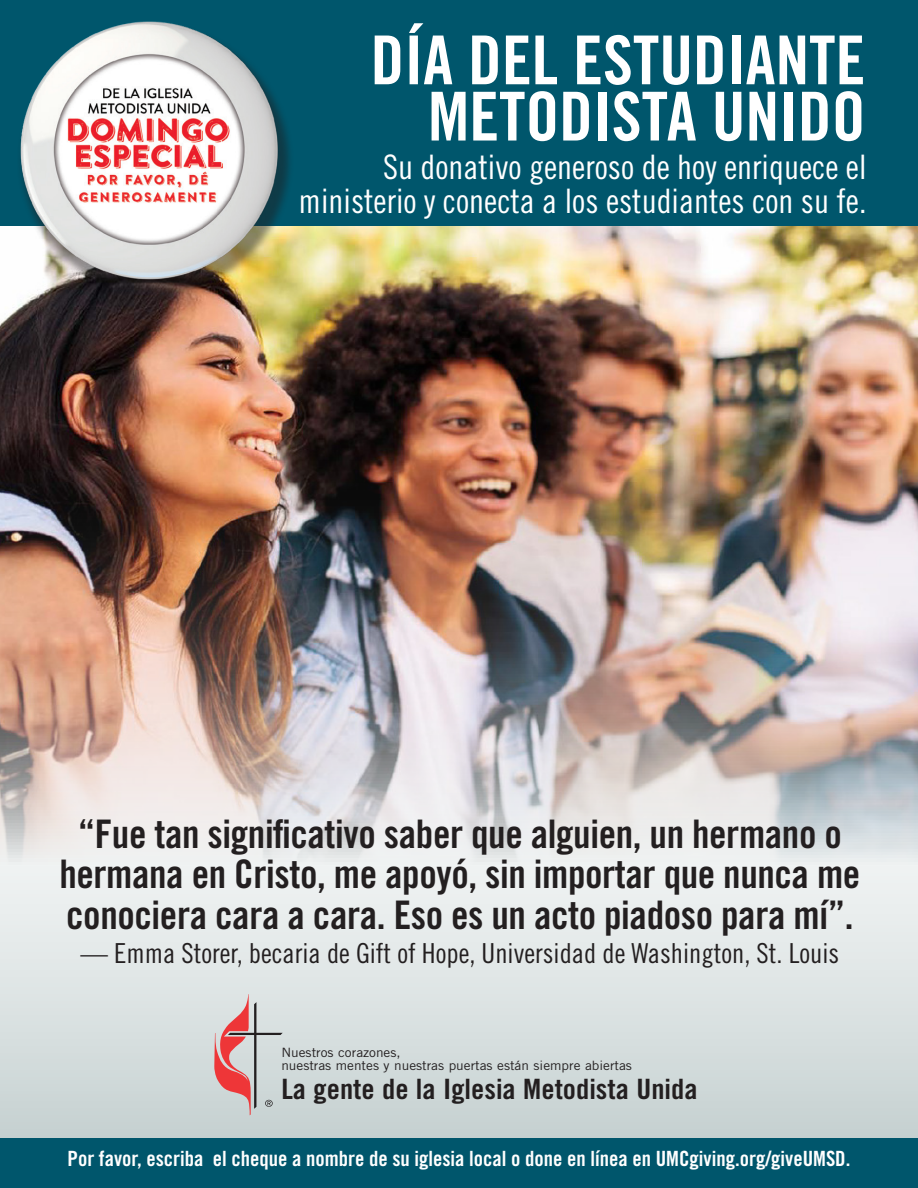
<style>
.page{position:relative;width:918px;height:1188px;background:#fff}
.page>*{position:absolute;margin:0;border:0;box-sizing:border-box;transform-origin:0 0}
.t1{font:67.5px/56.2px "Trade Gothic LT Std Bd Cn 20";color:#fff;text-align:right}
.t2{font:39.3px/40.5px "Trade Gothic LT Std Bd Cn 20";letter-spacing:-.01em;color:#231f20;text-align:center}
.t3{font:33.75px/33.8px "Trade Gothic LT Std Cn 18";color:#fff;text-align:right}
.t4{font:28.05px "Trade Gothic Bold Cond Twenty";color:#231f20;scale:1.06 1}
.t5{font:27.6px "Trade Gothic LT Std Cn 18";color:#231f20}
.t6{font:21px "Trade Gothic LT Std Bd Cn 20";color:#fff}
.t7{font:12.9px/13.8px "Trade Gothic LT Std";color:#231f20;scale:1.06 1}
</style>
<div class="page">
<img style="left:0;top:226px;width:918px;height:281px">
<img style="left:0;top:507px;width:918px;height:632px">
<div style="left:0;top:1139px;width:918px;height:49px;background:#00566c"></div>
<div style="left:0;top:0;width:918px;height:226px;background:#00566c"></div>
<svg style="left:214px;top:994px;width:69px;height:121px;background:#d0b3b4"></svg>
<img style="left:0;top:21px;width:315px;height:290px">
<p class="t1" style="left:371px;top:32px;width:496px">DÍA DEL ESTUDIANTE<br>METODISTA UNIDO</p>
<p class="t3" style="left:299px;top:150px;width:569px">Su donativo generoso de hoy enriquece el ministerio y conecta a los estudiantes con su fe.</p>
<p class="t2" style="left:59px;top:813px;width:803px">“Fue tan significativo saber que alguien, un hermano o hermana en Cristo, me apoyó, sin importar que nunca me conociera cara a cara. Eso es un acto piadoso para mí”.</p>
<p class="t5" style="left:81px;top:937px;width:760px">— Emma Storer, becaria de Gift of Hope, Universidad de Washington, St. Louis</p>
<p class="t7" style="left:281px;top:1045px;width:332px">Nuestros corazones,<br>nuestras mentes y nuestras puertas están siempre abiertas</p>
<p class="t4" style="left:281px;top:1072px;width:394px">La gente de la Iglesia Metodista Unida</p>
<p class="t6" style="left:68px;top:1146px;width:784px">Por favor, escriba el cheque a nombre de su iglesia local o done en línea en UMCgiving.org/giveUMSD.</p>
</div>
